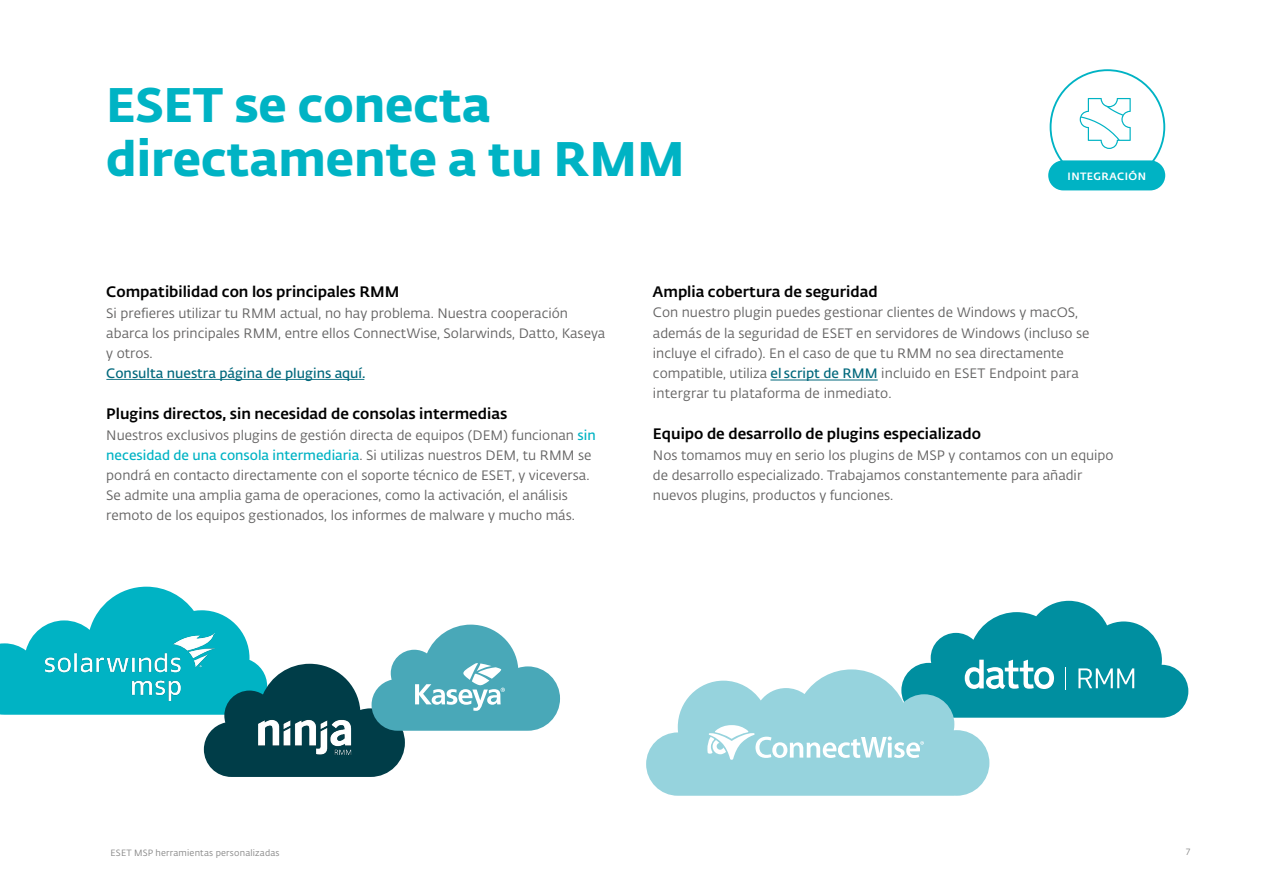
<style>
.page{position:relative;width:1263px;height:893px;background:#fff}
.page>*{position:absolute;margin:0;border:0;box-sizing:border-box;transform-origin:0 0}
.t1{font:48px/54px "Fedra Sans Alt Pro Bold LF";color:#00b3c4}
.t2{font:15px "Fedra Sans Alt Pro Med LF";color:#000}
.t3{font:13.5px/20.2px "Fedra Sans Alt Pro Book LF";color:#646363}
.t4{font:13.5px "Fedra Sans Alt Pro Demi LF";color:#00b3c4}
.t5{font:13.5px "Fedra Sans Alt Pro Demi LF";color:#00687c}
.t6{font:10.5px "Fedra Sans Alt Pro Med LF";letter-spacing:.04em;color:#fff}
.t7{font:9px "Fedra Sans Alt Pro Book LF";letter-spacing:.02em;color:#878787}
.s1{font-family:"Fedra Sans Alt Pro Demi LF";color:#00b3c4}
.s2{font-family:"Fedra Sans Alt Pro Book LF";color:#646363}
.s3{font-family:"Fedra Sans Alt Pro Demi LF";color:#00687c}
</style>
<div class="page">
<hr style="left:106px;top:379px;width:258px;height:1px;background:#00687c">
<hr style="left:770px;top:380px;width:108px;height:1px;background:#00687c">
<svg style="left:646px;top:601px;width:542px;height:195px"></svg>
<svg style="left:0;top:587px;width:560px;height:190px"></svg>
<div style="left:1048px;top:160px;width:117px;height:30px;background:#00b3c4;border-radius:15px"></div>
<svg style="left:1080px;top:98px;width:51px;height:51px"></svg>
<h1 class="t1" style="left:106px;top:74px;width:580px">ESET se conecta directamente a tu RMM</h1>
<p class="t6" style="left:1067px;top:168px;width:80px">INTEGRACIÓN</p>
<p class="t2" style="left:106px;top:280px;width:295px">Compatibilidad con los principales RMM</p>
<p class="t3" style="left:106px;top:302px;width:501px">Si prefieres utilizar tu RMM actual, no hay problema. Nuestra cooperación abarca los principales RMM, entre ellos ConnectWise, Solarwinds, Datto, Kaseya y otros.</p>
<p class="t5" style="left:106px;top:364px;width:261px">Consulta nuestra página de plugins aquí.</p>
<p class="t2" style="left:106px;top:402px;width:402px">Plugins directos, sin necesidad de consolas intermedias</p>
<p class="t3" style="left:106px;top:424px;width:491px">Nuestros exclusivos plugins de gestión directa de equipos (DEM) funcionan <span class="s1">sin</span></p>
<p class="t4" style="left:106px;top:445px;width:487px">necesidad de una consola intermediaria<span class="s2">. Si utilizas nuestros DEM, tu RMM se</span></p>
<p class="t3" style="left:106px;top:465px;width:485px">pondrá en contacto directamente con el soporte técnico de ESET, y viceversa.<br>Se admite una amplia gama de operaciones, como la activación, el análisis remoto de los equipos gestionados, los informes de malware y mucho más.</p>
<p class="t2" style="left:653px;top:280px;width:226px">Amplia cobertura de seguridad</p>
<p class="t3" style="left:653px;top:302px;width:438px">Con nuestro plugin puedes gestionar clientes de Windows y macOS, además de la seguridad de ESET en servidores de Windows (incluso se incluye el cifrado). En el caso de que tu RMM no sea directamente compatible, utiliza <span class="s3">el script de RMM</span> incluido en ESET Endpoint para intergrar tu plataforma de inmediato.</p>
<p class="t2" style="left:653px;top:422px;width:330px">Equipo de desarrollo de plugins especializado</p>
<p class="t3" style="left:653px;top:444px;width:462px">Nos tomamos muy en serio los plugins de MSP y contamos con un equipo de desarrollo especializado. Trabajamos constantemente para añadir nuevos plugins, productos y funciones.</p>
<p class="t7" style="left:111px;top:847px;width:171px">ESET MSP herramientas personalizadas</p>
<p class="t7" style="left:1186px;top:846px;width:6px">7</p>
</div>
